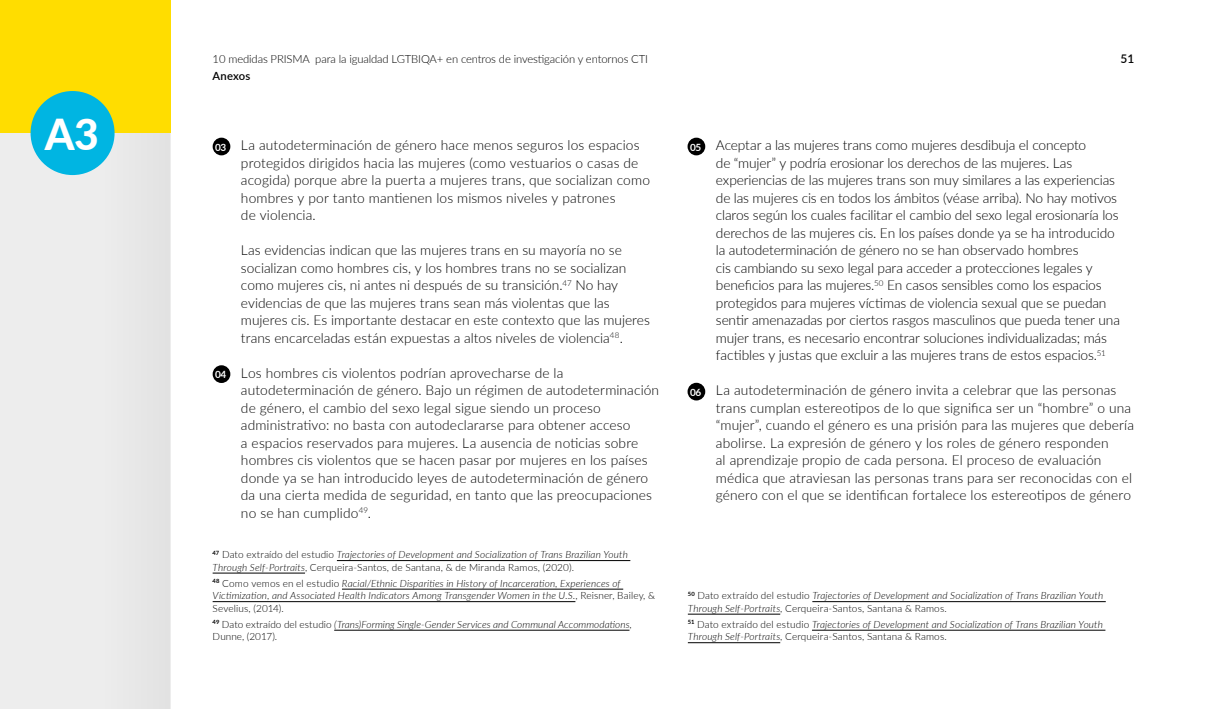
<style>
.page{position:relative;width:1205px;height:709px;background:#fff}
.page>*{position:absolute;margin:0;border:0;box-sizing:border-box;transform-origin:0 0}
.t1{font:800 42.62px "Lato";color:#fff}
.bolas_amarillas{font:300 13.75px/17.5px "Lato";color:#000}
.t2{font:600 11.88px "Lato";color:#000}
.t3{font:300 11.25px "Lato";letter-spacing:-.01em;color:#000}
.t4{font:600 11.25px "Lato";letter-spacing:.01em;color:#000}
.pie_de_pagina{font:italic 300 10px/12.5px "Lato";letter-spacing:.015em;color:#000}
.t5{font:700 10px "Lato";letter-spacing:-.05em;color:#fff}
.s1{font-style:normal}
</style>
<div class="page">
<div style="left:0;top:0;width:170px;height:709px;background:#ededed"></div>
<div style="left:99px;top:0;width:71px;height:709px;background:#e8e8e8"></div>
<div style="left:0;top:0;width:170px;height:133px;background:#fd0"></div>
<div style="left:213px;top:138px;width:17px;height:17px;background:#000;border-radius:50%"></div>
<div style="left:213px;top:365px;width:17px;height:18px;background:#000;border-radius:50%"></div>
<div style="left:687px;top:138px;width:18px;height:17px;background:#000;border-radius:50%"></div>
<div style="left:687px;top:383px;width:18px;height:17px;background:#000;border-radius:50%"></div>
<div style="left:31px;top:91px;width:84px;height:84px;background:#00b5e2;border-radius:50%"></div>
<hr style="left:337px;top:560px;width:293px;height:1px;background:#000">
<hr style="left:213px;top:573px;width:92px;height:1px;background:#000">
<hr style="left:342px;top:589px;width:281px;height:1px;background:#000">
<hr style="left:213px;top:601px;width:362px;height:1px;background:#000">
<hr style="left:334px;top:630px;width:295px;height:1px;background:#000">
<hr style="left:812px;top:601px;width:294px;height:1px;background:#000">
<hr style="left:688px;top:614px;width:92px;height:1px;background:#000">
<hr style="left:812px;top:630px;width:293px;height:1px;background:#000">
<hr style="left:688px;top:642px;width:92px;height:1px;background:#000">
<p class="t1" style="left:45px;top:103px;width:56px">A3</p>
<p class="t3" style="left:213px;top:51px;width:437px">10 medidas PRISMA para la igualdad LGTBIQA+ en centros de investigación y entornos CTI</p>
<p class="t2" style="left:1120px;top:50px;width:15px">51</p>
<p class="t4" style="left:213px;top:68px;width:39px">Anexos</p>
<p class="t5" style="left:215px;top:139px;width:13px">03</p>
<p class="bolas_amarillas" style="left:241px;top:136px;width:410px">La autodeterminación de género hace menos seguros los espacios protegidos dirigidos hacia las mujeres (como vestuarios o casas de acogida) porque abre la puerta a mujeres trans, que socializan como hombres y por tanto mantienen los mismos niveles y patrones<br>de violencia.</p>
<p class="bolas_amarillas" style="left:241px;top:241px;width:410px">Las evidencias indican que las mujeres trans en su mayoría no se socializan como hombres cis, y los hombres trans no se socializan como mujeres cis, ni antes ni después de su transición.<sup>47</sup> No hay evidencias de que las mujeres trans sean más violentas que las mujeres cis. Es importante destacar en este contexto que las mujeres trans encarceladas están expuestas a altos niveles de violencia<sup>48</sup>.</p>
<p class="t5" style="left:215px;top:367px;width:13px">04</p>
<p class="bolas_amarillas" style="left:241px;top:363px;width:420px">Los hombres cis violentos podrían aprovecharse de la autodeterminación de género. Bajo un régimen de autodeterminación de género, el cambio del sexo legal sigue siendo un proceso administrativo: no basta con autodeclararse para obtener acceso<br>a espacios reservados para mujeres. La ausencia de noticias sobre hombres cis violentos que se hacen pasar por mujeres en los países donde ya se han introducido leyes de autodeterminación de género da una cierta medida de seguridad, en tanto que las preocupaciones no se han cumplido<sup>49</sup>.</p>
<p class="pie_de_pagina" style="left:213px;top:548px;width:417px"><sup>47</sup> <span class="s1">Dato extraído del estudio</span> Trajectories of Development and Socialization of Trans Brazilian Youth<br>Through Self-Portraits<span class="s1">, Cerqueira-Santos, de Santana, &amp; de Miranda Ramos, (2020).</span></p>
<p class="pie_de_pagina" style="left:213px;top:576px;width:444px"><sup>48</sup> <span class="s1">Como vemos en el estudio</span> Racial/Ethnic Disparities in History of Incarceration, Experiences of<br>Victimization, and Associated Health Indicators Among Transgender Women in the U.S.<span class="s1">, Reisner, Bailey, &amp;<br>Sevelius, (2014).</span></p>
<p class="pie_de_pagina" style="left:213px;top:617px;width:420px"><sup>49</sup> <span class="s1">Dato extraído del estudio</span> (Trans)Forming Single-Gender Services and Communal Accommodations<span class="s1">,<br>Dunne, (2017).</span></p>
<p class="t5" style="left:690px;top:139px;width:13px">05</p>
<p class="bolas_amarillas" style="left:716px;top:136px;width:406px">Aceptar a las mujeres trans como mujeres desdibuja el concepto<br>de “mujer” y podría erosionar los derechos de las mujeres. Las experiencias de las mujeres trans son muy similares a las experiencias de las mujeres cis en todos los ámbitos (véase arriba). No hay motivos claros según los cuales facilitar el cambio del sexo legal erosionaría los derechos de las mujeres cis. En los países donde ya se ha introducido la autodeterminación de género no se han observado hombres<br>cis cambiando su sexo legal para acceder a protecciones legales y beneficios para las mujeres.<sup>50</sup> En casos sensibles como los espacios protegidos para mujeres víctimas de violencia sexual que se puedan sentir amenazadas por ciertos rasgos masculinos que pueda tener una mujer trans, es necesario encontrar soluciones individualizadas; más factibles y justas que excluir a las mujeres trans de estos espacios.<sup>51</sup></p>
<p class="t5" style="left:690px;top:384px;width:13px">06</p>
<p class="bolas_amarillas" style="left:716px;top:381px;width:420px">La autodeterminación de género invita a celebrar que las personas trans cumplan estereotipos de lo que significa ser un “hombre” o una “mujer”, cuando el género es una prisión para las mujeres que debería abolirse. La expresión de género y los roles de género responden<br>al aprendizaje propio de cada persona. El proceso de evaluación médica que atraviesan las personas trans para ser reconocidas con el género con el que se identifican fortalece los estereotipos de género</p>
<p class="pie_de_pagina" style="left:688px;top:589px;width:417px"><sup>50</sup> <span class="s1">Dato extraído del estudio</span> Trajectories of Development and Socialization of Trans Brazilian Youth<br>Through Self-Portraits<span class="s1">, Cerqueira-Santos, Santana &amp; Ramos.</span></p>
<p class="pie_de_pagina" style="left:688px;top:617px;width:416px"><sup>51</sup> <span class="s1">Dato extraído del estudio</span> Trajectories of Development and Socialization of Trans Brazilian Youth<br>Through Self-Portraits<span class="s1">, Cerqueira-Santos, Santana &amp; Ramos.</span></p>
</div>
